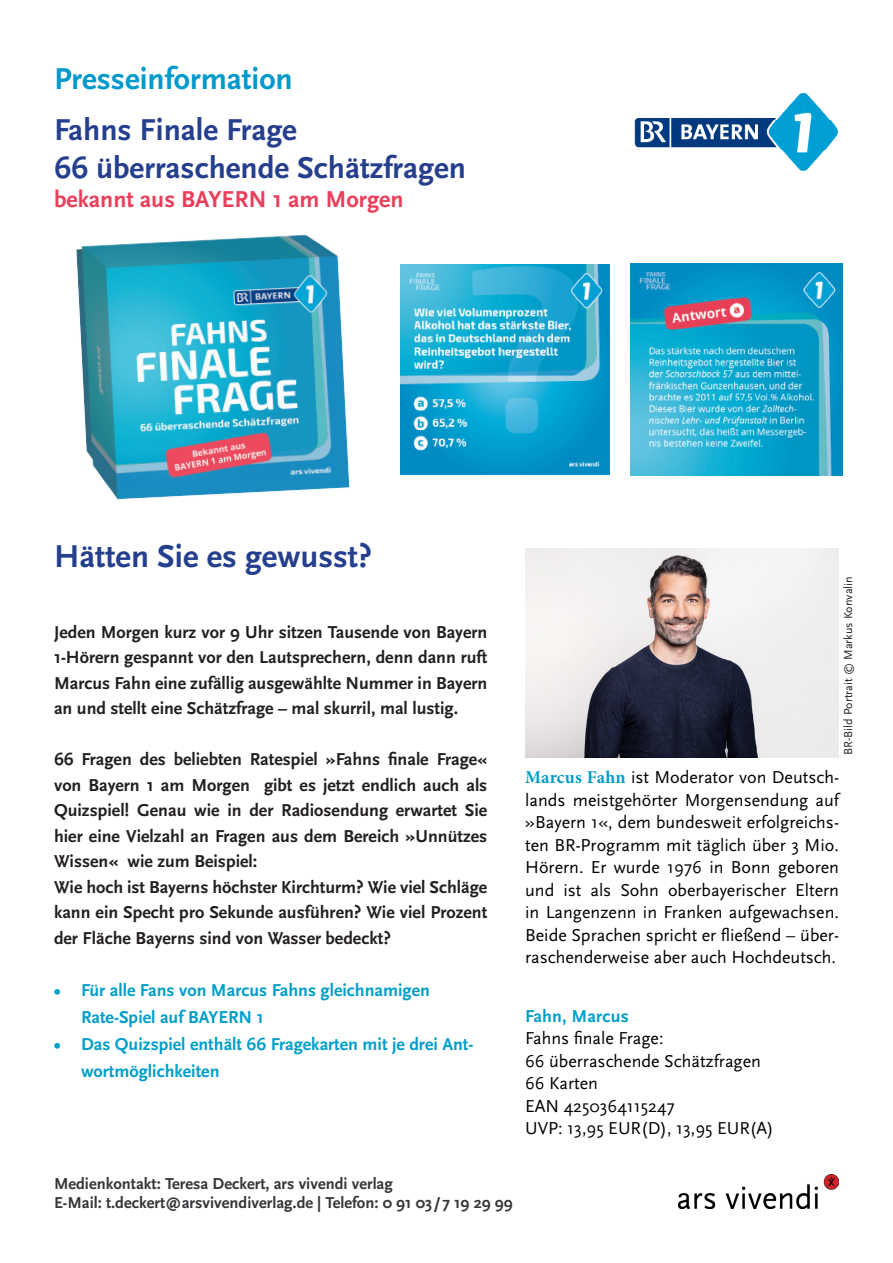
<style>
.page{position:relative;width:893px;height:1263px;background:#fff}
.page>*{position:absolute;margin:0;border:0;box-sizing:border-box;transform-origin:0 0}
.t1{font:700 33px "Scala Sans";color:#253f8e}
.t2{font:700 31.5px "Scala Sans";color:#253f8e}
.t3{font:700 31.5px "Scala Sans";color:#09c}
.t4{font:700 24px "Scala Sans";color:#eb3e5a}
.t5{font:700 18px/25.5px "Scala Sans";color:#231f20;text-align:justify}
.t6{font:18px/22.5px "Scala Sans";color:#000;text-align:justify}
.t7{font:700 18px/27px "Scala Sans";color:#009eca}
.t8{font:700 16.5px "Scala Sans";color:#363539}
.t9{font:12px "Scala Sans";color:#231f20}
.s1{font-family:"Minion Pro";font-weight:700;color:#009eca}
</style>
<div class="page">
<img style="left:678px;top:1175px;width:161px;height:34px">
<img style="left:400px;top:265px;width:210px;height:209px">
<img style="left:76px;top:234px;width:274px;height:266px">
<img style="left:525px;top:549px;width:314px;height:209px">
<img style="left:634px;top:94px;width:204px;height:77px">
<img style="left:630px;top:264px;width:212px;height:212px">
<p class="t3" style="left:54px;top:62px;width:240px">Presseinformation</p>
<p class="t2" style="left:54px;top:113px;width:245px">Fahns Finale Frage</p>
<p class="t2" style="left:54px;top:151px;width:413px">66 überraschende Schätzfragen</p>
<p class="t4" style="left:54px;top:186px;width:351px">bekannt aus BAYERN 1 am Morgen</p>
<p class="t1" style="left:54px;top:539px;width:319px">Hätten Sie es gewusst?</p>
<p class="t5" style="left:54px;top:620px;width:435px">Jeden Morgen kurz vor 9 Uhr sitzen Tausende von Bayern 1-Hörern gespannt vor den Lautsprechern, denn dann ruft Marcus Fahn eine zufällig ausgewählte Nummer in Bayern an und stellt eine Schätzfrage – mal skurril, mal lustig.</p>
<p class="t5" style="left:54px;top:747px;width:435px">66 Fragen des beliebten Ratespiel »Fahns finale Frage« von Bayern 1 am Morgen gibt es jetzt endlich auch als Quizspiel! Genau wie in der Radiosendung erwartet Sie hier eine Vielzahl an Fragen aus dem Bereich »Unnützes Wissen« wie zum Beispiel:</p>
<p class="t5" style="left:54px;top:875px;width:435px">Wie hoch ist Bayerns höchster Kirchturm? Wie viel Schläge kann ein Specht pro Sekunde ausführen? Wie viel Prozent der Fläche Bayerns sind von Wasser bedeckt?</p>
<p class="t7" style="left:81px;top:977px;width:350px;text-indent:-27px">• Für alle Fans von Marcus Fahns gleichnamigen<br>Rate-Spiel auf BAYERN 1</p>
<p class="t7" style="left:81px;top:1031px;width:394px;text-indent:-27px">• Das Quizspiel enthält 66 Fragekarten mit je drei Ant&shy;wortmöglichkeiten</p>
<p class="t9" style="left:842px;top:755px;width:180px;rotate:-90deg">BR-Bild Portrait © Markus Konvalin</p>
<p class="t6" style="left:525px;top:766px;width:315px"><span class="s1">Marcus Fahn</span> ist Moderator von Deutsch&shy;lands meistgehörter Morgensendung auf »Bayern 1«, dem bundesweit erfolgreichs&shy;ten BR-Programm mit täglich über 3 Mio.<br>Hörern. Er wurde 1976 in Bonn geboren und ist als Sohn oberbayerischer Eltern in Langenzenn in Franken aufgewachsen.<br>Beide Sprachen spricht er fließend – über&shy;raschenderweise aber auch Hochdeutsch.</p>
<p class="t7" style="left:525px;top:1003px;width:105px">Fahn, Marcus</p>
<p class="t6" style="left:525px;top:1027px;width:140px">Fahns finale Frage:</p>
<p class="t6" style="left:525px;top:1050px;width:237px">66 überraschende Schätzfragen</p>
<p class="t6" style="left:525px;top:1072px;width:74px">66 Karten</p>
<p class="t6" style="left:525px;top:1095px;width:151px">EAN 4250364115247</p>
<p class="t6" style="left:525px;top:1117px;width:250px">UVP: 13,95 EUR(D), 13,95 EUR(A)</p>
<p class="t8" style="left:54px;top:1174px;width:340px">Medienkontakt: Teresa Deckert, ars vivendi verlag</p>
<p class="t8" style="left:54px;top:1194px;width:460px">E-Mail: t.deckert@arsvivendiverlag.de | Telefon: 0 91 03/7 19 29 99</p>
</div>
